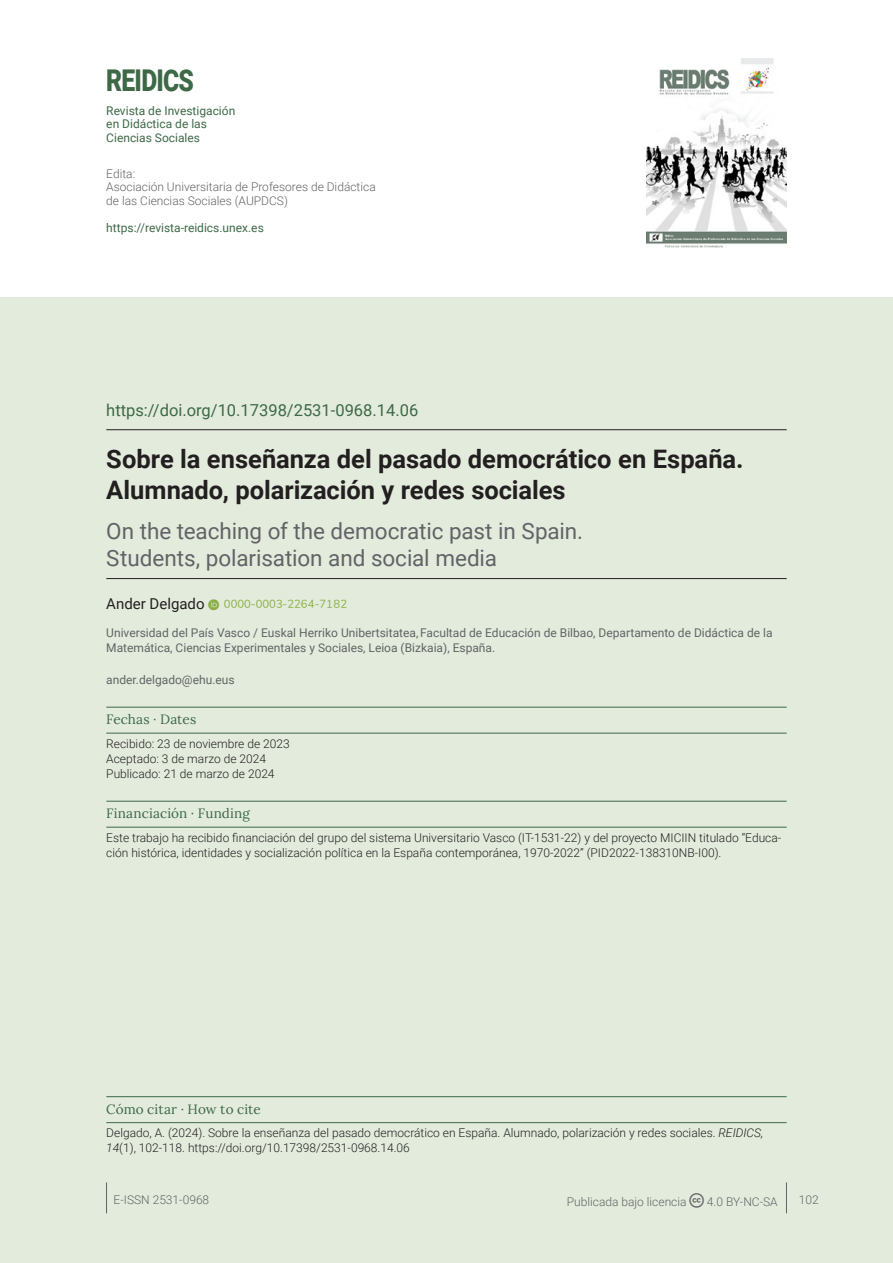
<style>
.page{position:relative;width:893px;height:1263px;background:#fff}
.page>*{position:absolute;margin:0;border:0;box-sizing:border-box;transform-origin:0 0}
.t1{font:900 30px "Roboto";letter-spacing:-.03em;color:#3d6946;scale:.82 1}
.sps_titulo_original{font:700 25.5px/30.6px "Roboto";color:#231f20}
.sps_titulo_traduc{font:22.5px/27px "Roboto";letter-spacing:-.005em;color:#636366}
.sps_doi{font:16.5px "Roboto";color:#3d6946}
.sps_autor_1{font:15px "Roboto";color:#231f20}
.sps_titulo_metadatos{font:13.5px "Lora";letter-spacing:.01em;color:#3d6946}
.sps_texto_metadatos{font:300 12px/15px "Roboto";color:#231f20}
.sps_afiliaciones_1{font:12px/15px "Roboto";color:#636366}
.t2{font:300 12px/13.5px "Roboto";color:#636366}
.t3{font:12px/13.5px "Roboto";color:#3d6946}
.sps_fechas{font:300 12px "Roboto";color:#231f20}
.sps_afiliaciones{font:12px "Roboto";color:#636366}
.s1{color:#8bae44}
.s2{font-style:italic}
</style>
<div class="page">
<div style="left:0;top:298px;width:893px;height:965px;background:#e3ebdd"></div>
<hr style="left:106px;top:1182px;width:1px;height:31px;background:#636366">
<hr style="left:786px;top:1182px;width:1px;height:31px;background:#636366">
<hr style="left:106px;top:1096px;width:681px;height:1px;background:#3d6946">
<hr style="left:106px;top:1122px;width:681px;height:1px;background:#3d6946">
<hr style="left:106px;top:429px;width:681px;height:1px;background:#231f20">
<hr style="left:106px;top:578px;width:681px;height:1px;background:#231f20">
<hr style="left:106px;top:707px;width:681px;height:1px;background:#3d6946">
<hr style="left:106px;top:733px;width:681px;height:1px;background:#3d6946">
<hr style="left:106px;top:801px;width:681px;height:1px;background:#3d6946">
<hr style="left:106px;top:827px;width:681px;height:1px;background:#3d6946">
<img style="left:646px;top:58px;width:141px;height:190px">
<h1 class="t1" style="left:106px;top:60px;width:108px">REIDICS</h1>
<p class="t3" style="left:106px;top:103px;width:131px">Revista de Investigación en Didáctica de las<br>Ciencias Sociales</p>
<p class="t2" style="left:106px;top:167px;width:271px">Edita:<br>Asociación Universitaria de Profesores de Didáctica de las Ciencias Sociales (AUPDCS)</p>
<p class="t3" style="left:106px;top:221px;width:159px">https://revista-reidics.unex.es</p>
<p class="sps_doi" style="left:106px;top:399px;width:313px">https://doi.org/10.17398/2531-0968.14.06</p>
<p class="sps_titulo_original" style="left:106px;top:443px;width:639px">Sobre la enseñanza del pasado democrático en España.<br>Alumnado, polarización y redes sociales</p>
<p class="sps_titulo_traduc" style="left:106px;top:516px;width:478px">On the teaching of the democratic past in Spain.<br>Students, polarisation and social media</p>
<p class="sps_autor_1" style="left:106px;top:593px;width:115px">Ander Delgado <span class="s1">□</span></p>
<p class="sps_afiliaciones_1" style="left:106px;top:625px;width:668px">Universidad del País Vasco / Euskal Herriko Unibertsitatea, Facultad de Educación de Bilbao, Departamento de Didáctica de la<br>Matemática, Ciencias Experimentales y Sociales, Leioa (Bizkaia), España.</p>
<p class="sps_afiliaciones" style="left:106px;top:671px;width:130px">ander.delgado@ehu.eus</p>
<p class="sps_titulo_metadatos" style="left:106px;top:709px;width:92px">Fechas · Dates</p>
<p class="sps_fechas" style="left:106px;top:735px;width:185px">Recibido: 23 de noviembre de 2023</p>
<p class="sps_fechas" style="left:106px;top:750px;width:161px">Aceptado: 3 de marzo de 2024</p>
<p class="sps_fechas" style="left:106px;top:765px;width:170px">Publicado: 21 de marzo de 2024</p>
<p class="sps_titulo_metadatos" style="left:106px;top:803px;width:145px">Financiación · Funding</p>
<p class="sps_texto_metadatos" style="left:106px;top:830px;width:676px">Este trabajo ha recibido financiación del grupo del sistema Universitario Vasco (IT-1531-22) y del proyecto MICIIN titulado “Educa&shy;ción histórica, identidades y socialización política en la España contemporánea, 1970-2022” (PID2022-138310NB-I00).</p>
<p class="sps_titulo_metadatos" style="left:106px;top:1099px;width:156px">Cómo citar · How to cite</p>
<p class="sps_texto_metadatos" style="left:106px;top:1125px;width:659px">Delgado, A. (2024). Sobre la enseñanza del pasado democrático en España. Alumnado, polarización y redes sociales. <span class="s2">REIDICS,<br>14</span>(1), 102-118. https://doi.org/10.17398/2531-0968.14.06</p>
<p class="t2" style="left:114px;top:1192px;width:97px">E-ISSN 2531-0968</p>
<p class="t2" style="left:567px;top:1194px;width:212px">Publicada bajo licencia ▼❖□□■▲ 4.0 BY-NC-SA</p>
<p class="t2" style="left:799px;top:1192px;width:21px">102</p>
</div>
